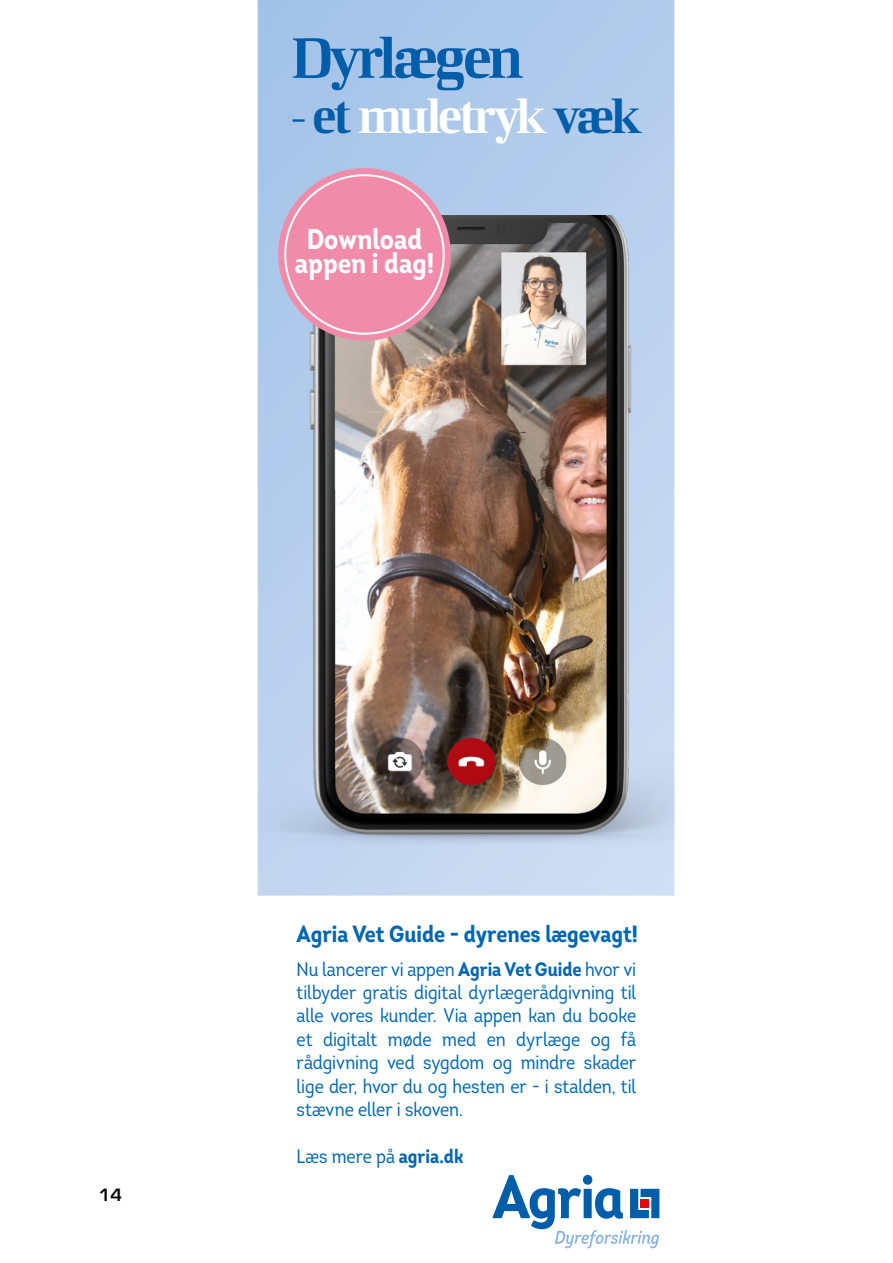
<style>
.page{position:relative;width:893px;height:1263px;background:#fff}
.page>*{position:absolute;margin:0;border:0;box-sizing:border-box;transform-origin:0 0}
.t1{font:57px "LF Rubrik 2";letter-spacing:-.07em;color:#005da9}
.t2{font:47.85px "LF Rubrik 2";letter-spacing:-.07em;color:#fff}
.t3{font:700 28.5px/24px "Intro Cond";color:#fff;text-align:center}
.t4{font:700 23.4px "Intro Cond";color:#0066b3}
.t5{font:19.5px/23.4px "Intro Cond";letter-spacing:-.005em;color:#0066b3;text-align:justify}
.t6{font:600 16.5px "Eurostile LT Std";color:#000}
.s1{color:#005da9}
.s2{font-weight:700}
</style>
<div class="page">
<svg style="left:258px;top:0;width:416px;height:896px;background:#b1cbeb"></svg>
<svg style="left:493px;top:1175px;width:166px;height:73px"></svg>
<img style="left:258px;top:215px;width:416px;height:642px">
<div style="left:278px;top:168px;width:173px;height:173px;background:#f08ba9;border-radius:50%"></div>
<svg style="left:284px;top:174px;width:161px;height:161px"></svg>
<h1 class="t1" style="left:291px;top:23px;width:235px">Dyrlægen</h1>
<h2 class="t2" style="left:291px;top:88px;width:353px"><span class="s1">- et</span> muletryk <span class="s1">væk</span></h2>
<h3 class="t3" style="left:295px;top:228px;width:141px">Download appen i dag!</h3>
<p class="t6" style="left:99px;top:1184px;width:25px">14</p>
<p class="t4" style="left:297px;top:919px;width:343px">Agria Vet Guide - dyrenes lægevagt!</p>
<p class="t5" style="left:297px;top:957px;width:341px">Nu lancerer vi appen <span class="s2">Agria Vet Guide</span> hvor vi tilbyder gratis digital dyrlægerådgivning til alle vores kunder. Via appen kan du booke et digitalt møde med en dyrlæge og få rådgivning ved sygdom og mindre skader lige der, hvor du og hesten er - i stalden, til stævne eller i skoven.</p>
<p class="t5" style="left:297px;top:1144px;width:168px">Læs mere på <span class="s2">agria.dk</span></p>
</div>
